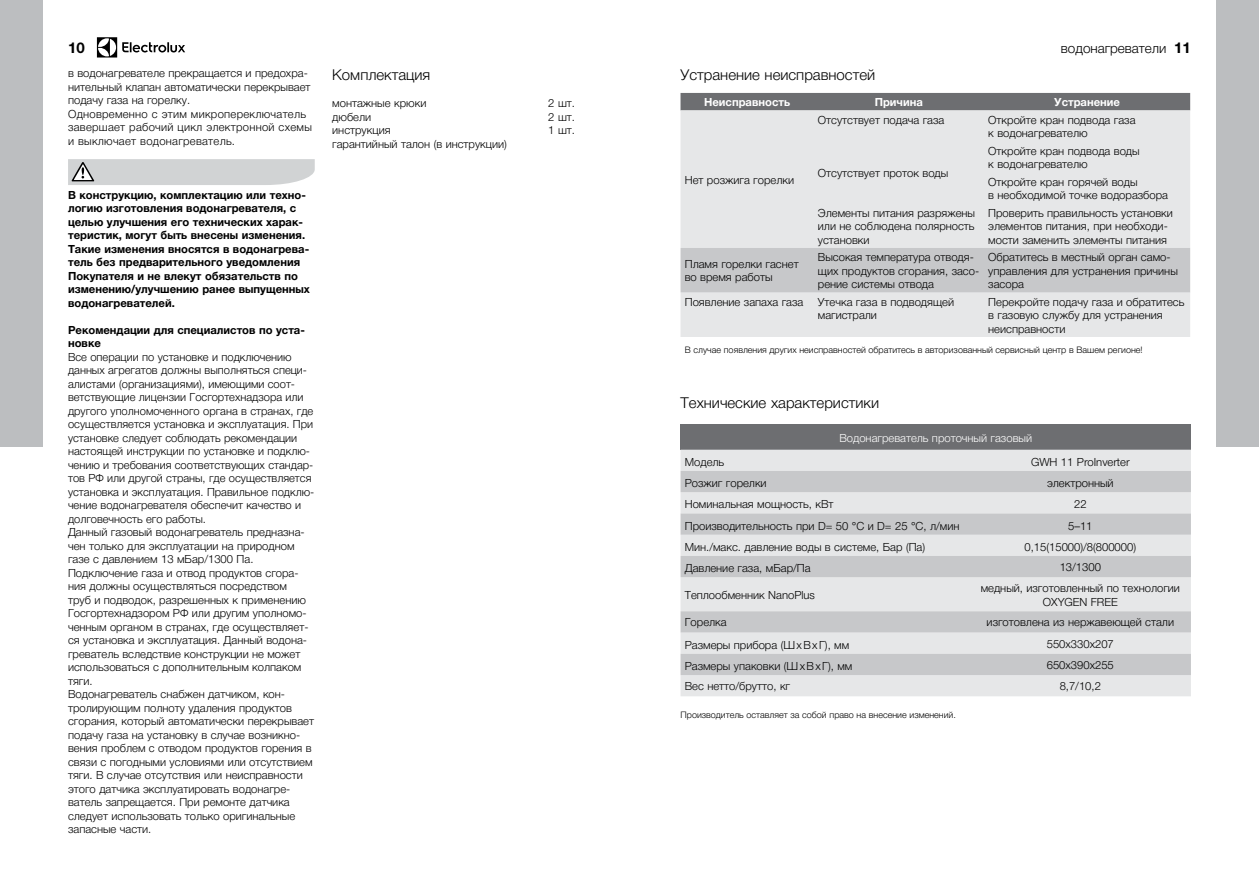
<style>
.page{position:relative;width:1259px;height:893px;background:#fff}
.page>*{position:absolute;margin:0;border:0;box-sizing:border-box;transform-origin:0 0}
.t1{font:300 15px "Helvetica Neue LTCYR";color:#000}
.t2{font:700 15px "Helvetica Neue LTCYR";color:#000}
.t3{font:300 13.5px "Helvetica Neue LTCYR";color:#000}
.t4{font:300 11.25px/13.5px "Helvetica Neue LTCYR";color:#000}
.t5{font:700 11.25px/13.5px "Helvetica Neue LTCYR";color:#000}
.t6{font:300 11.25px/13.5px "Helvetica Neue LTCYR";letter-spacing:.025em;color:#000}
.t7{font:300 11.25px "Helvetica Neue LTCYR";color:#fff}
.t8{font:700 11.25px "Helvetica Neue LTCYR";color:#fff}
.t9{font:300 9px "Helvetica Neue LTCYR";color:#000}
.s1{font-weight:700;font-size:15px}
</style>
<div class="page">
<div style="left:1216px;top:0;width:43px;height:446px;background:#bcbec0"></div>
<div style="left:0;top:0;width:43px;height:446px;background:#bcbec0"></div>
<svg style="left:97px;top:37px;width:88px;height:21px"></svg>
<svg style="left:68px;top:159px;width:247px;height:26px;background:#cfd1d2"></svg>
<div style="left:680px;top:424px;width:511px;height:26px;background:#6d6e71"></div>
<div style="left:680px;top:450px;width:511px;height:246px;background:#e6e7e8"></div>
<svg style="left:680px;top:471px;width:511px;height:204px;background:#d6d7d8"></svg>
<div style="left:680px;top:93px;width:510px;height:17px;background:#6d6e71"></div>
<div style="left:680px;top:110px;width:510px;height:227px;background:#e6e7e8"></div>
<div style="left:680px;top:248px;width:510px;height:44px;background:#c7c8ca"></div>
<h1 class="t2" style="left:68px;top:39px;width:18px">10</h1>
<p class="t3" style="left:1061px;top:40px;width:131px">водонагреватели <span class="s1">11</span></p>
<p class="t6" style="left:68px;top:66px;width:245px">в водонагревателе прекращается и предохра&shy;нительный клапан автоматически перекрывает подачу газа на горелку.<br>Одновременно с этим микропереключатель завершает рабочий цикл электронной схемы и выключает водонагреватель.</p>
<h1 class="t1" style="left:680px;top:67px;width:196px">Устранение неисправностей</h1>
<h1 class="t1" style="left:332px;top:67px;width:100px">Комплектация</h1>
<p class="t4" style="left:332px;top:96px;width:96px">монтажные крюки</p>
<p class="t4" style="left:548px;top:96px;width:28px">2 шт.</p>
<p class="t4" style="left:332px;top:110px;width:40px">дюбели</p>
<p class="t4" style="left:548px;top:110px;width:28px">2 шт.</p>
<p class="t4" style="left:332px;top:123px;width:60px">инструкция</p>
<p class="t4" style="left:548px;top:123px;width:28px">1 шт.</p>
<p class="t4" style="left:332px;top:137px;width:176px">гарантийный талон (в инструкции)</p>
<p class="t8" style="left:704px;top:96px;width:88px">Неисправность</p>
<p class="t8" style="left:874px;top:96px;width:50px">Причина</p>
<p class="t8" style="left:1054px;top:96px;width:67px">Устранение</p>
<p class="t4" style="left:818px;top:113px;width:128px">Отсутствует подача газа</p>
<p class="t4" style="left:988px;top:113px;width:149px">Откройте кран подвода газа к водонагревателю</p>
<p class="t4" style="left:818px;top:166px;width:132px">Отсутствует проток воды</p>
<p class="t4" style="left:988px;top:144px;width:153px">Откройте кран подвода воды к водонагревателю</p>
<p class="t4" style="left:988px;top:175px;width:181px">Откройте кран горячей воды<br>в необходимой точке водоразбора</p>
<p class="t4" style="left:685px;top:173px;width:111px">Нет розжига горелки</p>
<p class="t5" style="left:68px;top:188px;width:243px">В конструкцию, комплектацию или техно&shy;логию изготовления водонагревателя, с целью улучшения его технических харак&shy;теристик, могут быть внесены изменения.<br>Такие изменения вносятся в водонагрева&shy;тель без предварительного уведомления Покупателя и не влекут обязательств по изменению/улучшению ранее выпущенных водонагревателей.</p>
<p class="t5" style="left:68px;top:323px;width:238px">Рекомендации для специалистов по уста&shy;новке</p>
<p class="t4" style="left:68px;top:350px;width:248px">Все операции по установке и подключению данных агрегатов должны выполняться специ&shy;алистами (организациями), имеющими соот&shy;ветствующие лицензии Госгортехнадзора или другого уполномоченного органа в странах, где осуществляется установка и эксплуатация. При установке следует соблюдать рекомендации настоящей инструкции по установке и подклю&shy;чению и требования соответствующих стандар&shy;тов РФ или другой страны, где осуществляется установка и эксплуатация. Правильное подклю&shy;чение водонагревателя обеспечит качество и долговечность его работы.<br>Данный газовый водонагреватель предназна&shy;чен только для эксплуатации на природном газе с давлением 13 мБар/1300 Па.<br>Подключение газа и отвод продуктов сгора&shy;ния должны осуществляться посредством<br>труб и подводок, разрешенных к применению Госгортехнадзором РФ или другим уполномо&shy;ченным органом в странах, где осуществляет&shy;ся установка и эксплуатация. Данный водона&shy;греватель вследствие конструкции не может использоваться с дополнительным колпаком тяги.<br>Водонагреватель снабжен датчиком, кон&shy;тролирующим полноту удаления продуктов сгорания, который автоматически перекрывает подачу газа на установку в случае возникно&shy;вения проблем с отводом продуктов горения в связи с погодными условиями или отсутствием тяги. В случае отсутствия или неисправности этого датчика эксплуатировать водонагре&shy;ватель запрещается. При ремонте датчика следует использовать только оригинальные запасные части.</p>
<p class="t4" style="left:818px;top:206px;width:159px;text-align:justify">Элементы питания разряжены или не соблюдена полярность установки</p>
<p class="t4" style="left:988px;top:206px;width:186px">Проверить правильность установки элементов питания, при необходи&shy;мости заменить элементы питания</p>
<p class="t4" style="left:685px;top:257px;width:115px">Пламя горелки гаснет во время работы</p>
<p class="t4" style="left:818px;top:251px;width:163px">Высокая температура отводя&shy;щих продуктов сгорания, засо&shy;рение системы отвода</p>
<p class="t4" style="left:988px;top:251px;width:191px">Обратитесь в местный орган само&shy;управления для устранения причины засора</p>
<p class="t4" style="left:685px;top:295px;width:120px">Появление запаха газа</p>
<p class="t4" style="left:818px;top:295px;width:138px">Утечка газа в подводящей магистрали</p>
<p class="t4" style="left:988px;top:295px;width:198px">Перекройте подачу газа и обратитесь в газовую службу для устранения неисправности</p>
<p class="t9" style="left:685px;top:345px;width:459px">В случае появления других неисправностей обратитесь в авторизованный сервисный центр в Вашем регионе!</p>
<h1 class="t1" style="left:680px;top:395px;width:200px">Технические характеристики</h1>
<p class="t7" style="left:839px;top:432px;width:194px">Водонагреватель проточный газовый</p>
<p class="t4" style="left:685px;top:455px;width:41px">Модель</p>
<p class="t4" style="left:1031px;top:455px;width:100px">GWH 11 ProInverter</p>
<p class="t4" style="left:685px;top:476px;width:83px">Розжиг горелки</p>
<p class="t4" style="left:1047px;top:476px;width:68px">электронный</p>
<p class="t4" style="left:685px;top:498px;width:150px">Номинальная мощность, кВт</p>
<p class="t4" style="left:1074px;top:498px;width:14px">22</p>
<p class="t4" style="left:685px;top:519px;width:276px">Производительность при D= 50 °С и D= 25 °С, л/мин</p>
<p class="t4" style="left:1068px;top:519px;width:26px">5–11</p>
<p class="t4" style="left:685px;top:540px;width:242px">Мин./макс. давление воды в системе, Бар (Па)</p>
<p class="t4" style="left:1024px;top:540px;width:113px">0,15(15000)/8(800000)</p>
<p class="t4" style="left:685px;top:561px;width:127px">Давление газа, мБар/Па</p>
<p class="t4" style="left:1059px;top:560px;width:43px">13/1300</p>
<p class="t4" style="left:685px;top:588px;width:132px">Теплообменник NanoPlus</p>
<p class="t4" style="left:980px;top:581px;width:201px;text-align:center">медный, изготовленный по технологии<br>OXYGEN FREE</p>
<p class="t4" style="left:685px;top:616px;width:43px">Горелка</p>
<p class="t4" style="left:986px;top:616px;width:189px">изготовлена из нержавеющей стали</p>
<p class="t4" style="left:685px;top:638px;width:166px">Размеры прибора (ШхВхГ), мм</p>
<p class="t4" style="left:1046px;top:637px;width:69px">550х330х207</p>
<p class="t4" style="left:685px;top:659px;width:169px">Размеры упаковки (ШхВхГ), мм</p>
<p class="t4" style="left:1046px;top:658px;width:69px">650х390х255</p>
<p class="t4" style="left:685px;top:680px;width:107px">Вес нетто/брутто, кг</p>
<p class="t4" style="left:1059px;top:680px;width:43px">8,7/10,2</p>
<p class="t9" style="left:680px;top:709px;width:277px">Производитель оставляет за собой право на внесение изменений.</p>
</div>
